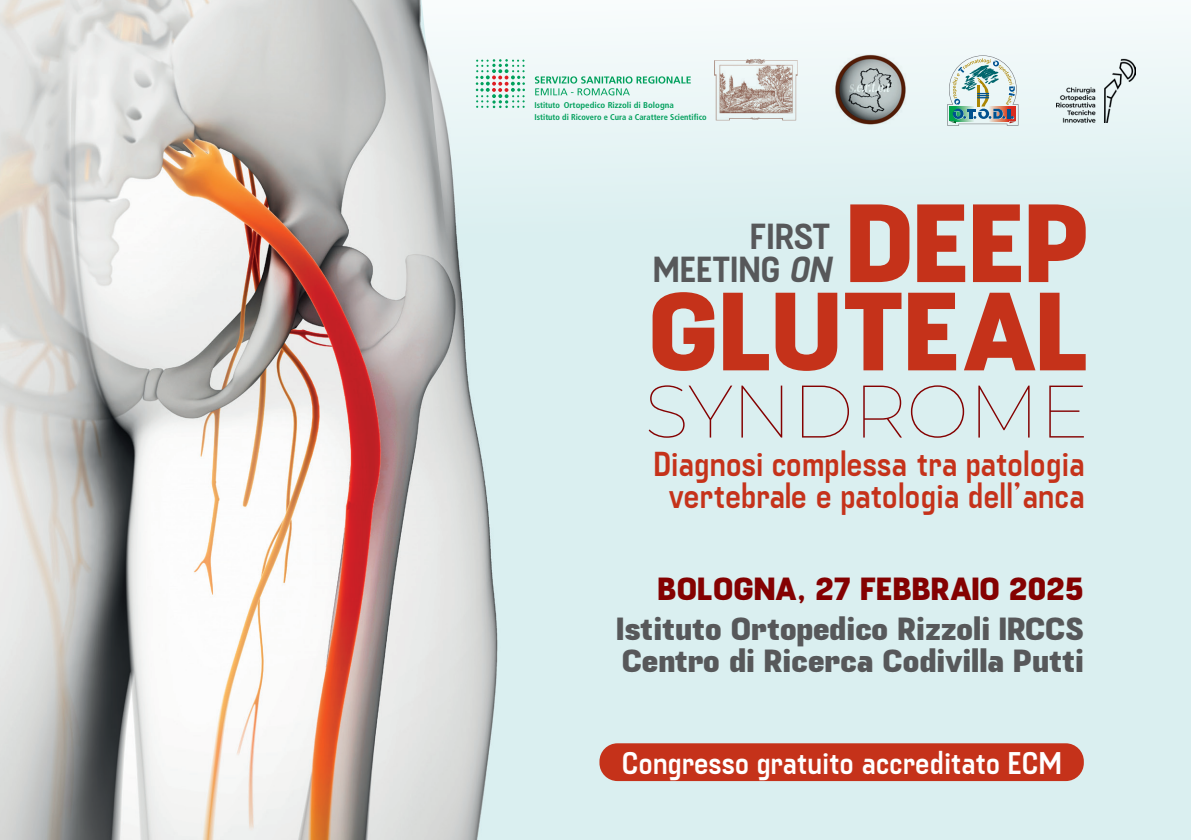
<style>
.page{position:relative;width:1191px;height:840px;background:#fff}
.page>*{position:absolute;margin:0;border:0;box-sizing:border-box;transform-origin:0 0}
.t1{font:700 110.8px/88.2px "PP Fuji";color:#c5321a;text-align:right}
.t2{font:100 74.2px "Montserrat";color:#840101}
.t3{font:36.2px/32.6px "PP Fuji";letter-spacing:-.02em;color:#57585a;text-align:right}
.t4{font:300 34.6px/32px "PP Fuji";letter-spacing:-.035em;color:#c5321a;text-align:center;scale:1.04 1}
.t5{font:700 32px/32px "PP Fuji";color:#57585a}
.t6{font:700 32px "PP Fuji";letter-spacing:.01em;color:#840101}
.t7{font:300 31.4px "PP Fuji";letter-spacing:-.035em;color:#fff;scale:1.04 1}
.t8{font:700 condensed 8.4px "Frutiger";color:#00a65f}
.s1{font-style:italic}
</style>
<div class="page">
<img style="left:0;top:0;width:1191px;height:839px">
<svg style="left:417px;top:0;width:774px;height:295px;fill:#e2f2f3"></svg>
<img style="left:714px;top:60px;width:83px;height:60px">
<img style="left:745px;top:59px;width:20px;height:5px">
<svg style="left:750px;top:117px;width:11px;height:3px"></svg>
<svg style="left:535px;top:76px;width:155px;height:19px;background:#b4e2d2"></svg>
<svg style="left:476px;top:59px;width:49px;height:49px"></svg>
<div style="left:532px;top:101px;width:30px;height:10px;background:#ebf6f7"></div>
<img style="left:831px;top:52px;width:79px;height:75px">
<img style="left:1056px;top:56px;width:79px;height:67px">
<div style="left:599px;top:742px;width:484px;height:38px;background:#c5321a;border-radius:18px"></div>
<svg style="left:947px;top:55px;width:71px;height:71px;background:#b8cac6"></svg>
<hr style="left:0;top:377px;width:1px;height:462px;background:#231f20;opacity:.37">
<p class="t8" style="left:534px;top:100px;width:141px">Istituto Ortopedico Rizzoli di Bologna</p>
<p class="t8" style="left:534px;top:112px;width:174px">Istituto di Ricovero e Cura a Carattere Scientifico</p>
<h1 class="t1" style="left:648px;top:201px;width:442px">DEEP<br>GLUTEAL</h1>
<h3 class="t3" style="left:652px;top:220px;width:188px">FIRST<br>MEETING <span class="s1">ON</span></h3>
<h2 class="t2" style="left:644px;top:361px;width:446px">SYNDROME</h2>
<h3 class="t4" style="left:652px;top:448px;width:417px">Diagnosi complessa tra patologia vertebrale e patologia dell’anca</h3>
<h3 class="t6" style="left:657px;top:568px;width:427px">BOLOGNA, 27 FEBBRAIO 2025</h3>
<h3 class="t5" style="left:616px;top:613px;width:469px">Istituto Ortopedico Rizzoli IRCCS<br>Centro di Ricerca Codivilla Putti</h3>
<h3 class="t7" style="left:621px;top:742px;width:425px">Congresso gratuito accreditato ECM</h3>
</div>
